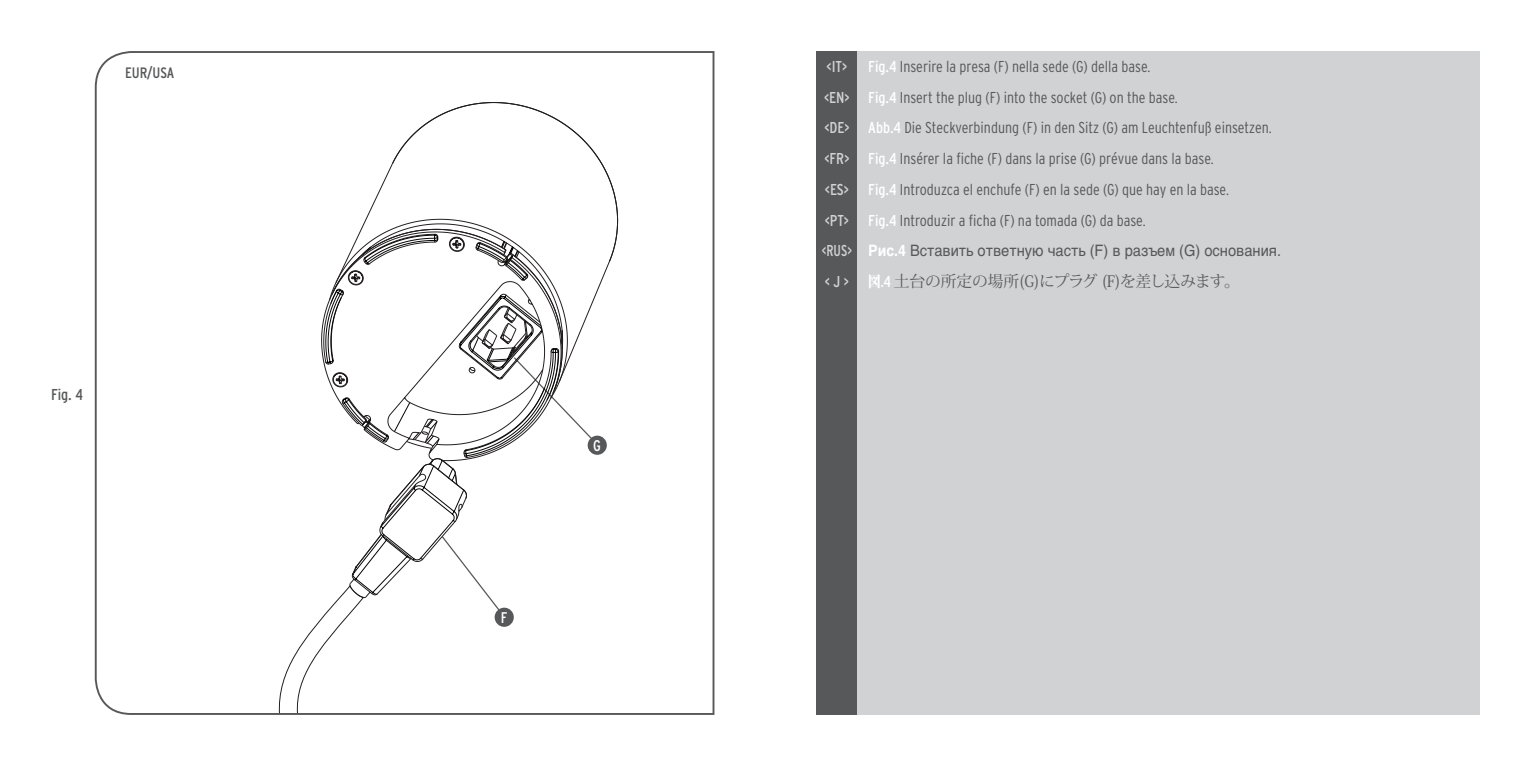
<style>
.page{position:relative;width:1531px;height:766px;background:#fff}
.page>*{position:absolute;margin:0;border:0;box-sizing:border-box;transform-origin:0 0}
.t1{font:300 condensed 15.75px/30.8px "Interstate";color:#57585a}
.t2{font:15.75px "Helvetica";color:#57585a;scale:.93 1}
.t3{font:15.75px "Koz Min Pro";letter-spacing:-.015em;color:#57585a}
.t4{font:condensed 15.75px "Interstate";color:#57585a}
.t5{font:condensed 15.75px "Interstate";color:#d1d2d4}
.t6{font:condensed 15.53px "Interstate";color:#fff}
.t7{font:condensed 15.08px "Interstate";color:#57585a}
.s1{font-weight:400;color:#fff}
.s2{font-weight:400;color:#d1d2d4}
.s3{font-family:"Interstate";font-stretch:condensed;color:#d1d2d4}
.s4{font-family:"Helvetica Cyr";font-weight:700;color:#fff}
.s5{font-weight:800;color:#fff}
.s6{font-family:"Interstate";font-stretch:condensed;color:#fff}
</style>
<div class="page">
<div style="left:816px;top:51px;width:664px;height:663px;background:#d1d2d4"></div>
<div style="left:816px;top:51px;width:41px;height:663px;background:#57585a"></div>
<svg style="left:94px;top:51px;width:621px;height:664px"></svg>
<svg style="left:277px;top:102px;width:341px;height:613px"></svg>
<p class="t7" style="left:125px;top:64px;width:51px">EUR/USA</p>
<p class="t4" style="left:51px;top:386px;width:33px">Fig. 4</p>
<p class="t6" style="left:501px;top:608px;width:8px">F</p>
<p class="t6" style="left:593px;top:436px;width:9px">G</p>
<p class="t1" style="left:824px;top:51px;width:449px;text-indent:44px"><span class="s1">Fig.4</span> Inserire la presa (F) nella sede (G) della base.<br><span class="s2">&lt;EN&gt;</span> <span class="s1">Fig.4</span> Insert the plug (F) into the socket (G) on the base.<br><span class="s2">&lt;DE&gt;</span> <span class="s1">Abb.4</span> Die Steckverbindung (F) in den Sitz (G) am Leuchtenfuß einsetzen. <span class="s2">&lt;FR&gt;</span> <span class="s1">Fig.4</span> Insérer la fiche (F) dans la prise (G) prévue dans la base.<br><span class="s2">&lt;ES&gt;</span> <span class="s1">Fig.4</span> Introduzca el enchufe (F) en la sede (G) que hay en la base.<br><span class="s2">&lt;PT&gt;</span> <span class="s1">Fig.4</span> Introduzir a ficha (F) na tomada (G) da base.</p>
<p class="t2" style="left:822px;top:239px;width:495px"><span class="s3">&lt;RUS&gt;</span> <span class="s4">Рис.4</span> Вставить ответную часть (F) в разъем (G) основания.</p>
<p class="t3" style="left:825px;top:270px;width:416px"><span class="s3">&lt; J &gt;</span> <span class="s5">図.</span><span class="s6">4</span> 土台の所定の場所(G)にプラグ (F)を差し込みます。</p>
<p class="t5" style="left:826px;top:57px;width:22px">&lt;IT&gt;</p>
</div>
